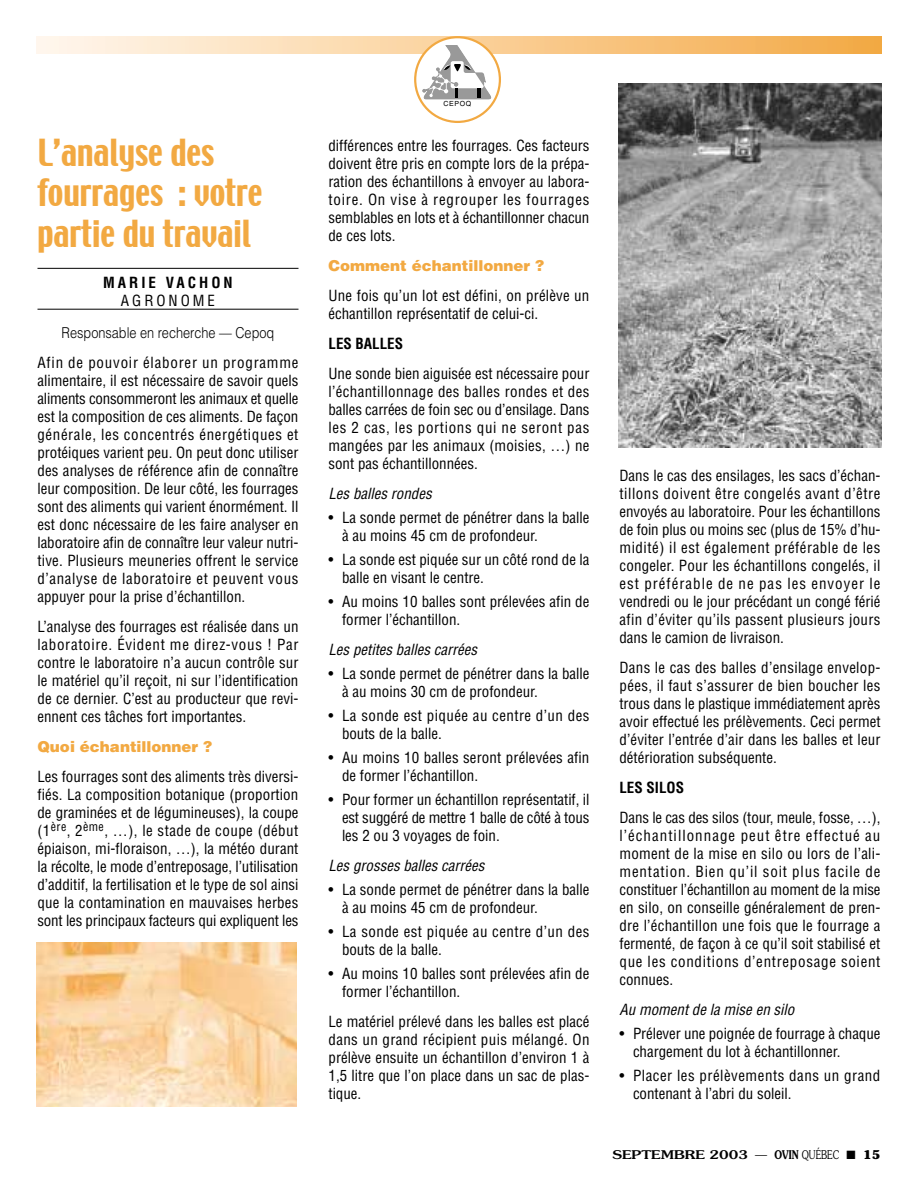
<style>
.page{position:relative;width:918px;height:1188px;background:#fff}
.page>*{position:absolute;margin:0;border:0;box-sizing:border-box;transform-origin:0 0}
.t1{font:33px/40.5px "Techno";color:#f2a942}
.t2{font:condensed 15px/18px "Helvetica";color:#000;text-align:justify}
.t3{font:condensed 15px/18px "Helvetica";letter-spacing:.03em;color:#000}
.t4{font:italic condensed 15px "Helvetica";color:#000}
.t5{font:condensed 15px/18px "Helvetica";letter-spacing:.035em;color:#000}
.t6{font:900 15px "Helvetica";color:#f2a942}
.t7{font:300 15px "Helvetica";color:#000;scale:.85 1}
.t8{font:700 condensed 15px "Helvetica";color:#000}
.t9{font:700 condensed 15px "Helvetica";letter-spacing:.2em;color:#000}
.t10{font:condensed 15px "Helvetica";letter-spacing:.2em;color:#000}
.t11{font:500 12px "Souvenir";color:#000;scale:1.25 1}
.t12{font:7.05px "Helvetica";letter-spacing:.08em;color:#000}
.s1{font-weight:300}
.s2{font-weight:600}
.s3{font-weight:700}
</style>
<div class="page">
<svg style="left:36px;top:36px;width:846px;height:87px"></svg>
<hr style="left:38px;top:268px;width:260px;height:1px;background:#000">
<hr style="left:38px;top:309px;width:260px;height:1px;background:#000">
<img style="left:36px;top:943px;width:260px;height:164px">
<img style="left:618px;top:83px;width:264px;height:364px">
<h1 class="t1" style="left:38px;top:133px;width:226px">L’analyse des fourrages : votre partie du travail</h1>
<p class="t9" style="left:103px;top:277px;width:131px">MARIE VACHON</p>
<p class="t10" style="left:121px;top:295px;width:96px">AGRONOME</p>
<p class="t7" style="left:62px;top:327px;width:252px">Responsable en recherche — Cepoq</p>
<p class="t2" style="left:37px;top:355px;width:263px">Afin de pouvoir élaborer un programme alimentaire, il est nécessaire de savoir quels aliments consommeront les animaux et quelle est la composition de ces aliments. De façon générale, les concentrés énergétiques et protéiques varient peu. On peut donc utiliser des analyses de référence afin de connaître leur composition. De leur côté, les fourrages sont des aliments qui varient énormément. Il est donc nécessaire de les faire analyser en laboratoire afin de connaître leur valeur nutri&shy;tive. Plusieurs meuneries offrent le service d’analyse de laboratoire et peuvent vous appuyer pour la prise d’échantillon.</p>
<p class="t2" style="left:37px;top:619px;width:263px">L’analyse des fourrages est réalisée dans un laboratoire. Évident me direz-vous ! Par contre le laboratoire n’a aucun contrôle sur le matériel qu’il reçoit, ni sur l’identification de ce dernier. C’est au producteur que revi&shy;ennent ces tâches fort importantes.</p>
<p class="t6" style="left:37px;top:741px;width:176px">Quoi échantillonner ?</p>
<p class="t2" style="left:37px;top:769px;width:263px">Les fourrages sont des aliments très diversi&shy;fiés. La composition botanique (proportion de graminées et de légumineuses), la coupe (1<sup>ère</sup>, 2<sup>ème</sup>, …), le stade de coupe (début épiaison, mi-floraison, …), la météo durant la récolte, le mode d’entreposage, l’utilisation d’additif, la fertilisation et le type de sol ainsi que la contamination en mauvaises herbes sont les principaux facteurs qui expliquent les</p>
<p class="t12" style="left:444px;top:101px;width:29px">CEPOQ</p>
<p class="t2" style="left:328px;top:137px;width:263px">différences entre les fourrages. Ces facteurs doivent être pris en compte lors de la prépa&shy;ration des échantillons à envoyer au labora&shy;toire. On vise à regrouper les fourrages semblables en lots et à échantillonner chacun de ces lots.</p>
<p class="t6" style="left:328px;top:260px;width:217px">Comment échantillonner ?</p>
<p class="t2" style="left:328px;top:287px;width:262px">Une fois qu’un lot est défini, on prélève un échantillon représentatif de celui-ci.</p>
<p class="t8" style="left:328px;top:337px;width:76px">LES BALLES</p>
<p class="t2" style="left:328px;top:365px;width:263px">Une sonde bien aiguisée est nécessaire pour l’échantillonnage des balles rondes et des balles carrées de foin sec ou d’ensilage. Dans les 2 cas, les portions qui ne seront pas mangées par les animaux (moisies, …) ne sont pas échantillonnées.</p>
<p class="t4" style="left:328px;top:487px;width:105px">Les balles rondes</p>
<p class="t2" style="left:342px;top:509px;width:249px;text-indent:-14px">• La sonde permet de pénétrer dans la balle à au moins 45 cm de profondeur.</p>
<p class="t2" style="left:342px;top:551px;width:249px;text-indent:-14px">• La sonde est piquée sur un côté rond de la balle en visant le centre.</p>
<p class="t2" style="left:342px;top:593px;width:249px;text-indent:-14px">• Au moins 10 balles sont prélevées afin de former l’échantillon.</p>
<p class="t4" style="left:328px;top:643px;width:150px">Les petites balles carrées</p>
<p class="t2" style="left:342px;top:665px;width:249px;text-indent:-14px">• La sonde permet de pénétrer dans la balle à au moins 30 cm de profondeur.</p>
<p class="t3" style="left:342px;top:707px;width:249px;text-indent:-14px">• La sonde est piquée au centre d’un des bouts de la balle.</p>
<p class="t2" style="left:342px;top:749px;width:249px;text-indent:-14px">• Au moins 10 balles seront prélevées afin de former l’échantillon.</p>
<p class="t2" style="left:342px;top:791px;width:249px;text-indent:-14px">• Pour former un échantillon représentatif, il est suggéré de mettre 1 balle de côté à tous les 2 ou 3 voyages de foin.</p>
<p class="t4" style="left:328px;top:859px;width:158px">Les grosses balles carrées</p>
<p class="t2" style="left:342px;top:881px;width:249px;text-indent:-14px">• La sonde permet de pénétrer dans la balle à au moins 45 cm de profondeur.</p>
<p class="t3" style="left:342px;top:923px;width:249px;text-indent:-14px">• La sonde est piquée au centre d’un des bouts de la balle.</p>
<p class="t2" style="left:342px;top:965px;width:249px;text-indent:-14px">• Au moins 10 balles sont prélevées afin de former l’échantillon.</p>
<p class="t2" style="left:328px;top:1013px;width:263px">Le matériel prélevé dans les balles est placé dans un grand récipient puis mélangé. On prélève ensuite un échantillon d’environ 1 à 1,5 litre que l’on place dans un sac de plas&shy;tique.</p>
<p class="t2" style="left:620px;top:468px;width:263px">Dans le cas des ensilages, les sacs d’échan&shy;tillons doivent être congelés avant d’être envoyés au laboratoire. Pour les échantillons de foin plus ou moins sec (plus de 15% d’hu&shy;midité) il est également préférable de les congeler. Pour les échantillons congelés, il est préférable de ne pas les envoyer le vendredi ou le jour précédant un congé férié afin d’éviter qu’ils passent plusieurs jours dans le camion de livraison.</p>
<p class="t2" style="left:620px;top:660px;width:263px">Dans le cas des balles d’ensilage envelop&shy;pées, il faut s’assurer de bien boucher les trous dans le plastique immédiatement après avoir effectué les prélèvements. Ceci permet d’éviter l’entrée d’air dans les balles et leur détérioration subséquente.</p>
<p class="t8" style="left:620px;top:781px;width:66px">LES SILOS</p>
<p class="t2" style="left:620px;top:810px;width:263px">Dans le cas des silos (tour, meule, fosse, …), l’échantillonnage peut être effectué au moment de la mise en silo ou lors de l’ali&shy;mentation. Bien qu’il soit plus facile de constituer l’échantillon au moment de la mise en silo, on conseille généralement de pren&shy;dre l’échantillon une fois que le fourrage a fermenté, de façon à ce qu’il soit stabilisé et que les conditions d’entreposage soient connues.</p>
<p class="t4" style="left:620px;top:1003px;width:176px">Au moment de la mise en silo</p>
<p class="t2" style="left:633px;top:1026px;width:249px;text-indent:-14px">• Prélever une poignée de fourrage à chaque chargement du lot à échantillonner.</p>
<p class="t5" style="left:633px;top:1068px;width:249px;text-indent:-14px">• Placer les prélèvements dans un grand contenant à l’abri du soleil.</p>
<p class="t11" style="left:613px;top:1150px;width:216px">SEPTEMBRE 2003 <span class="s1">—</span> <span class="s2">OVIN</span> <span class="s1">QUÉBEC</span> ■ <span class="s3">15</span></p>
</div>
